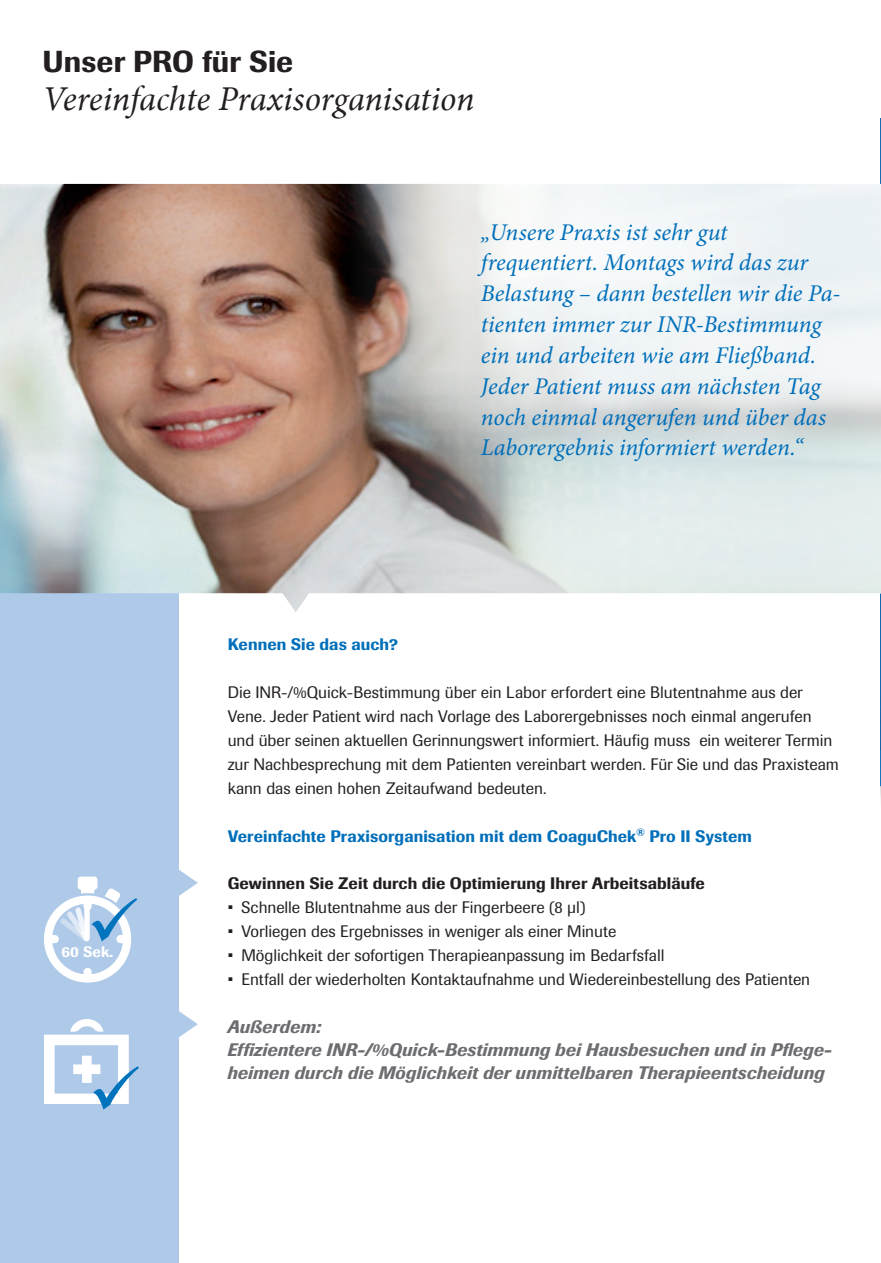
<style>
.page{position:relative;width:881px;height:1263px;background:#fff}
.page>*{position:absolute;margin:0;border:0;box-sizing:border-box;transform-origin:0 0}
.t1{font:italic 34.5px "Minion";letter-spacing:-.005em;color:#231f20}
.t2{font:500 30px "Imago";letter-spacing:.005em;color:#231f20}
.t3{font:italic 24px/30.8px "Minion Pro";letter-spacing:-.005em;color:#006fba}
.t4{font:italic 500 18px/23.4px "Imago";letter-spacing:.005em;color:#6c6d70}
.t5{font:16.5px/23.9px "Imago";color:#231f20}
.t6{font:500 16.5px "Imago";letter-spacing:.005em;color:#006fba}
.t7{font:500 16.5px "Imago";letter-spacing:.005em;color:#231f20}
.t8{font:500 15px "Imago";color:#fff}
</style>
<div class="page">
<img style="left:880px;top:118px;width:1px;height:868px">
<div style="left:0;top:593px;width:179px;height:670px;background:#afcae9"></div>
<img style="left:0;top:184px;width:421px;height:428px">
<svg style="left:326px;top:184px;width:554px;height:409px"></svg>
<svg style="left:179px;top:870px;width:19px;height:26px"></svg>
<svg style="left:179px;top:1011px;width:19px;height:26px"></svg>
<svg style="left:44px;top:1019px;width:95px;height:91px"></svg>
<svg style="left:44px;top:876px;width:93px;height:107px"></svg>
<h2 class="t2" style="left:43px;top:43px;width:252px">Unser PRO für Sie</h2>
<h1 class="t1" style="left:43px;top:75px;width:433px">Vereinfachte Praxisorganisation</h1>
<p class="t8" style="left:61px;top:942px;width:53px">60 Sek.</p>
<p class="t3" style="left:480px;top:217px;width:361px">„Unsere Praxis ist sehr gut frequentiert. Montags wird das zur Belastung – dann bestellen wir die Pa&shy;tienten immer zur INR-Bestimmung ein und arbeiten wie am Fließband.<br>Jeder Patient muss am nächsten Tag noch einmal angerufen und über das Laborergebnis informiert werden.“</p>
<p class="t6" style="left:227px;top:634px;width:172px">Kennen Sie das auch?</p>
<p class="t5" style="left:227px;top:680px;width:612px">Die INR-/%Quick-Bestimmung über ein Labor erfordert eine Blutentnahme aus der Vene. Jeder Patient wird nach Vorlage des Laborergebnisses noch einmal angerufen und über seinen aktuellen Gerinnungswert informiert. Häufig muss ein weiterer Termin zur Nachbesprechung mit dem Patienten vereinbart werden. Für Sie und das Praxisteam kann das einen hohen Zeitaufwand bedeuten.</p>
<p class="t6" style="left:227px;top:825px;width:525px">Vereinfachte Praxisorganisation mit dem CoaguChek<sup>®</sup> Pro II System</p>
<p class="t7" style="left:227px;top:873px;width:478px">Gewinnen Sie Zeit durch die Optimierung Ihrer Arbeitsabläufe</p>
<p class="t5" style="left:227px;top:895px;width:359px">• Schnelle Blutentnahme aus der Fingerbeere (8 μl)</p>
<p class="t5" style="left:227px;top:919px;width:390px">• Vorliegen des Ergebnisses in weniger als einer Minute</p>
<p class="t5" style="left:227px;top:943px;width:438px">• Möglichkeit der sofortigen Therapieanpassung im Bedarfsfall</p>
<p class="t5" style="left:227px;top:967px;width:584px">• Entfall der wiederholten Kontaktaufnahme und Wiedereinbestellung des Patienten</p>
<p class="t4" style="left:227px;top:1014px;width:605px">Außerdem:<br>Effizientere INR-/%Quick-Bestimmung bei Hausbesuchen und in Pflege&shy;heimen durch die Möglichkeit der unmittelbaren Therapieentscheidung</p>
</div>
